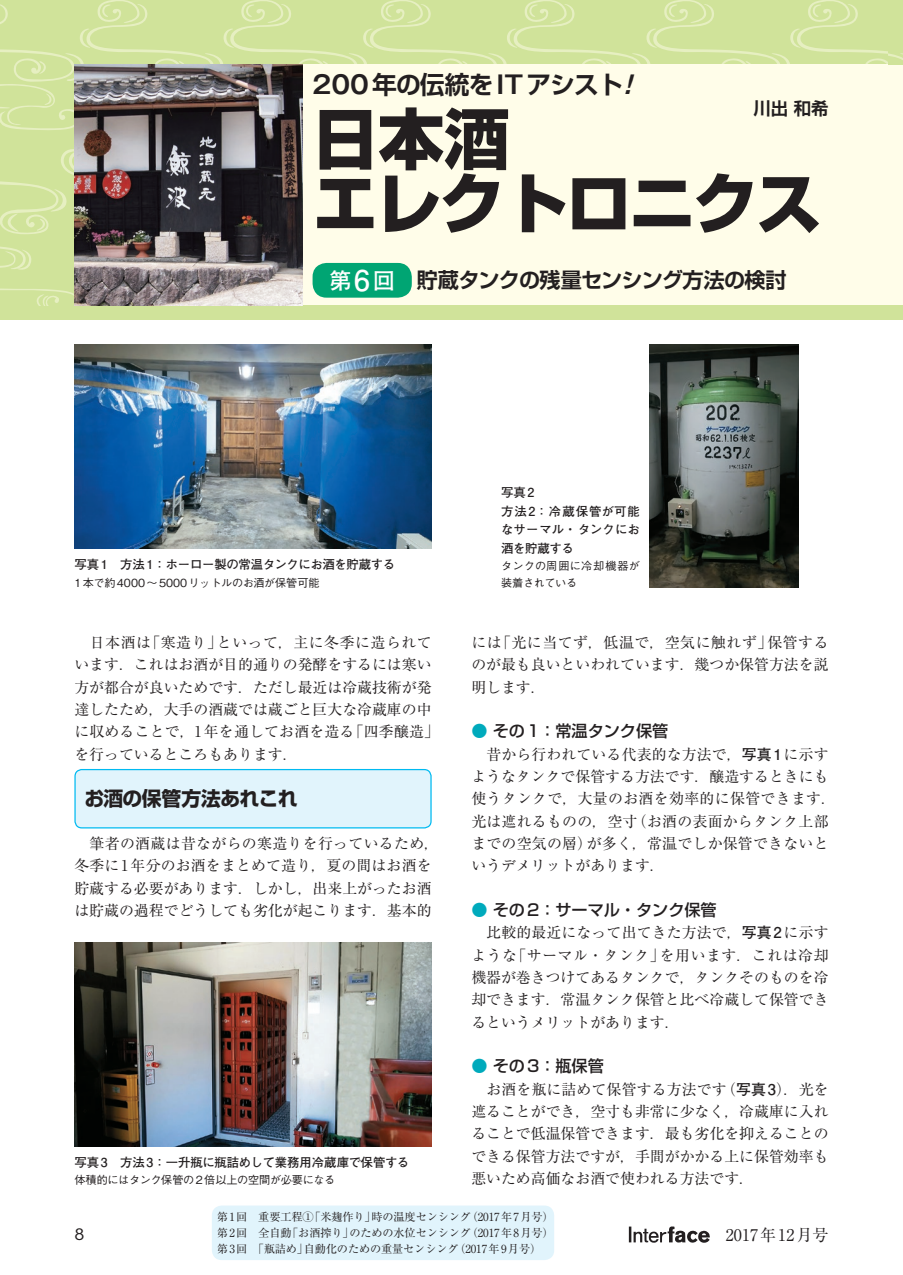
<style>
.page{position:relative;width:903px;height:1275px;background:#fff}
.page>*{position:absolute;margin:0;border:0;box-sizing:border-box;transform-origin:0 0}
.t1{font:800 65.8px/64.6px "Shin Go Pro";letter-spacing:-.035em;color:#231f20}
.t2{font:700 24.85px "Shin Go Pro De";letter-spacing:-.035em;color:#231f20}
.t3{font:700 21px "Shin Go Pro De";letter-spacing:-.035em;color:#231f20}
.t4{font:700 19.78px "Shin Go Pro";letter-spacing:-.035em;color:#231f20}
.t5{font:700 17.32px "Shin Go Pro De";color:#231f20}
.t6{font:500 16.1px "Shin Go Pro";color:#231f20}
.t7{font:16.1px "Ryumin Pro";color:#231f20}
.t8{font:15.58px "ITC Avant Garde Std";color:#231f20;scale:1.11 1}
.t9{font:14.88px/22.4px "Ryumin Pro";color:#231f20;text-align:justify}
.t10{font:700 12.42px/18.6px "Futo Go B101 Pro";color:#231f20}
.t11{font:700 12.42px "Futo Go B101 Pro";letter-spacing:-.035em;color:#231f20}
.t12{font:11.2px/16.1px "Ryumin Pro";letter-spacing:-.01em;color:#231f20;text-align:justify}
.t13{font:500 11.2px/16.1px "Gothic BBB Pro";color:#231f20}
.t14{font:500 11.2px "Gothic BBB Pro";letter-spacing:-.035em;color:#231f20}
.s1{font-family:"Gothic MB101 Pro De"}
.s2{font-family:"Gothic MB101 Pro De";font-style:italic}
.s3{font-family:"Futo Go B101 Pro";font-size:22.4px;color:#fff}
.s4{font-family:"Futo Go B101 Pro";font-size:28.53px;color:#fff}
.s5{color:#00aabc}
.s6{font-family:"Futo Go B101 Pro";font-weight:700}
</style>
<div class="page">
<svg style="left:629px;top:1226px;width:81px;height:17px"></svg>
<div style="left:0;top:0;width:903px;height:320px;background:#d0e39a"></div>
<svg style="left:0;top:149px;width:74px;height:156px"></svg>
<div style="left:74px;top:64px;width:829px;height:241px;background:#fffde9"></div>
<div style="left:75px;top:770px;width:356px;height:58px;background:#e1f4fc;border-radius:7px"></div>
<div style="left:74px;top:769px;width:358px;height:59px;border:1px solid #00baf1;border-radius:7px"></div>
<div style="left:212px;top:1205px;width:342px;height:55px;background:#e1f4fc;border-radius:10px"></div>
<img style="left:74px;top:345px;width:358px;height:203px">
<img style="left:74px;top:943px;width:358px;height:203px">
<img style="left:650px;top:345px;width:149px;height:243px">
<div style="left:313px;top:263px;width:99px;height:35px;background:#00a573;border-radius:14px"></div>
<img style="left:74px;top:131px;width:229px;height:174px">
<svg style="left:0;top:0;width:903px;height:131px"></svg>
<h2 class="t2" style="left:313px;top:64px;width:330px"><span class="s1">200</span>年の伝統を<span class="s1">IT</span>アシスト<span class="s2">!</span></h2>
<p class="t5" style="left:753px;top:94px;width:77px">川出 和希</p>
<h1 class="t1" style="left:313px;top:100px;width:511px">日本酒<br>エレクトロニクス</h1>
<h3 class="t3" style="left:329px;top:263px;width:459px"><span class="s3">第</span> <span class="s4">6</span> <span class="s3">回</span> 貯蔵タンクの残量センシング方法の検討</h3>
<p class="t11" style="left:74px;top:554px;width:322px">写真 1　方法 1：ホーロー製の常温タンクにお酒を貯蔵する</p>
<p class="t13" style="left:74px;top:573px;width:247px">1本で約4000〜5000リットルのお酒が保管可能</p>
<p class="t9" style="left:74px;top:630px;width:366px;text-align:left">　日本酒は「寒造り」といって，主に冬季に造られています．これはお酒が目的通りの発酵をするには寒い方が都合が良いためです．ただし最近は冷蔵技術が発達したため，大手の酒蔵では蔵ごと巨大な冷蔵庫の中に収めることで，1年を通してお酒を造る「四季醸造」を行っているところもあります．</p>
<h3 class="t4" style="left:84px;top:783px;width:215px">お酒の保管方法あれこれ</h3>
<p class="t9" style="left:74px;top:831px;width:366px;text-align:left">　筆者の酒蔵は昔ながらの寒造りを行っているため，冬季に1年分のお酒をまとめて造り，夏の間はお酒を貯蔵する必要があります．しかし，出来上がったお酒は貯蔵の過程でどうしても劣化が起こります．基本的</p>
<p class="t10" style="left:74px;top:1151px;width:336px">写真 3　方法 3：一升瓶に瓶詰めして業務用冷蔵庫で保管する</p>
<p class="t14" style="left:74px;top:1171px;width:262px">体積的にはタンク保管の 2 倍以上の空間が必要になる</p>
<p class="t10" style="left:501px;top:481px;width:140px">写真 2　<br>方法2：冷蔵保管が可能なサーマル・タンクにお酒を貯蔵する</p>
<p class="t13" style="left:501px;top:557px;width:140px">タンクの周囲に冷却機器が装着されている</p>
<p class="t9" style="left:471px;top:630px;width:359px">には「光に当てず，低温で，空気に触れず」保管するのが最も良いといわれています．幾つか保管方法を説明します．</p>
<p class="t6" style="left:471px;top:718px;width:198px"><span class="s5">●</span> その1：常温タンク保管</p>
<p class="t9" style="left:471px;top:742px;width:366px;text-align:left">　昔から行われている代表的な方法で，<span class="s6">写真 1</span>に示すようなタンクで保管する方法です．醸造するときにも使うタンクで，大量のお酒を効率的に保管できます．光は遮れるものの，空寸（お酒の表面からタンク上部までの空気の層）が多く，常温でしか保管できないというデメリットがあります．</p>
<p class="t6" style="left:471px;top:896px;width:247px"><span class="s5">●</span> その2：サーマル・タンク保管</p>
<p class="t9" style="left:471px;top:920px;width:359px">　比較的最近になって出てきた方法で，<span class="s6">写真 2</span>に示すような「サーマル・タンク」を用います．これは冷却機器が巻きつけてあるタンクで，タンクそのものを冷却できます．常温タンク保管と比べ冷蔵して保管できるというメリットがあります．</p>
<p class="t6" style="left:471px;top:1053px;width:134px"><span class="s5">●</span> その3：瓶保管</p>
<p class="t9" style="left:471px;top:1077px;width:359px">　お酒を瓶に詰めて保管する方法です（<span class="s6">写真 3</span>）．光を遮ることができ，空寸も非常に少なく，冷蔵庫に入れることで低温保管できます．最も劣化を抑えることのできる保管方法ですが，手間がかかる上に保管効率も悪いため高価なお酒で使われる方法です．</p>
<p class="t12" style="left:217px;top:1208px;width:338px">第1回　重要工程①「米麹作り」時の温度センシング（2017年7月号）第2回　全自動「お酒搾り」のための水位センシング（2017年8月号）第3回　「瓶詰め」自動化のための重量センシング（2017年9月号）</p>
<p class="t8" style="left:74px;top:1225px;width:11px">8</p>
<p class="t7" style="left:710px;top:1222px;width:120px">　2017年12月号</p>
</div>
